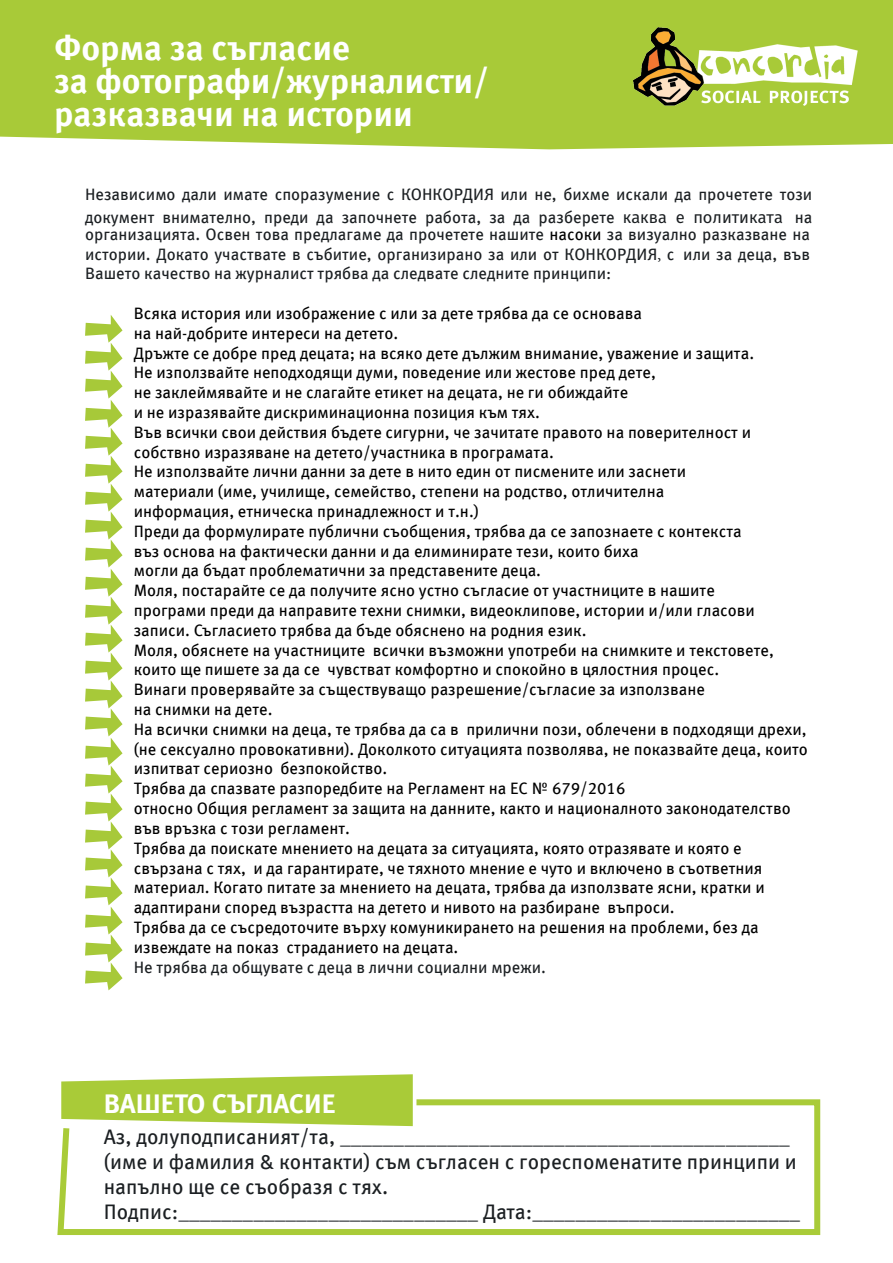
<style>
.page{position:relative;width:893px;height:1263px;background:#fff}
.page>*{position:absolute;margin:0;border:0;box-sizing:border-box;transform-origin:0 0}
.t1{font:700 34.5px/33px "Meta OFC";color:#fff}
.t2{font:700 27px "Meta OFC";color:#fff}
.t3{font:21px/25.2px "Meta OFC";color:#1b1f22}
.t4{font:16.5px/19.8px "Meta OFC";color:#000}
.t5{font:16.5px/19.8px "Meta OFC";color:#1b1f22}
.s1{font-family:"Fira Sans"}
.s2{color:#000}
.s3{font-family:"Minion Pro"}
</style>
<div class="page">
<div style="left:0;top:0;width:893px;height:149px;background:#a8ca38"></div>
<img style="left:634px;top:27px;width:223px;height:78px">
<svg style="left:61px;top:1074px;width:352px;height:22px"></svg>
<svg style="left:57px;top:1096px;width:764px;height:139px"></svg>
<svg style="left:85px;top:315px;width:38px;height:675px"></svg>
<h1 class="t1" style="left:54px;top:32px;width:436px">Форма за съгласие<br>за фотографи/журналисти/ разказвачи на истории</h1>
<p class="t5" style="left:85px;top:183px;width:729px;line-height:22.8px">Независимо дали имате споразумение с КОНКОРДИЯ или не, бихме искали да прочетете този документ внимателно, преди да започнете работа, за да разберете <span class="s1">каква е политиката</span> на</p>
<p class="t5" style="left:85px;top:224px;width:726px;text-align:justify">организацията. Освен това предлагаме да прочетете нашите <span class="s2">насоки</span> за визуално разказване на истории. Докато участвате в събитие, организирано за или от КОНКОРДИЯ<span class="s3">,</span> с или за деца, във Вашето качество на журналист трябва да следвате следните принципи:</p>
<p class="t4" style="left:134px;top:303px;width:675px">Всяка история или изображение с или за дете трябва да се основава<br>на най-добрите интереси на детето.<br>Дръжте се добре пред децата; на всяко дете дължим внимание, уважение и защита.<br>Не използвайте неподходящи думи, поведение или жестове пред дете,<br>не заклеймявайте и не слагайте етикет на децата, не ги обиждайте<br>и не изразявайте дискриминационна позиция към тях.<br>Във всички свои действия бъдете сигурни, че зачитате правото на поверителност и собствно изразяване на детето/участника в програмата.<br>Не използвайте лични данни за дете в нито един от писмените или заснети<br>материали (име, училище, семейство, степени на родство, отличителна<br>информация, етническа принадлежност и т.н.)<br>Преди да формулирате публични съобщения, трябва да се запознаете с контекста<br>въз основа на фактически данни и да елиминирате тези, които биха<br>могли да бъдат проблематични за представените деца.<br>Моля, постарайте се да получите ясно устно съгласие от участниците в нашите<br>програми преди да направите техни снимки, видеоклипове, истории и/или гласови записи. Съгласието трябва да бъде обяснено на родния език.<br>Моля, обяснете на участниците всички възможни употреби на снимките и текстовете, които ще пишете за да се чувстват комфортно и спокойно в цялостния процес.<br>Винаги проверявайте за съществуващо разрешение/съгласие за използване<br>на снимки на дете.<br>На всички снимки на деца, те трябва да са в прилични пози, облечени в подходящи дрехи, (не сексуално провокативни). Доколкото ситуацията позволява, не показвайте деца, които изпитват сериозно безпокойство.<br>Трябва да спазвате разпоредбите на Регламент на ЕС № 679/2016<br>относно Общия регламент за защита на данните, както и националното законодателство във връзка с този регламент.<br>Трябва да поискате мнението на децата за ситуацията, която отразявате и която е свързана с тях, и да гарантирате, че тяхното мнение е чуто и включено в съответния материал. Когато питате за мнението на децата, трябва да използвате ясни, кратки и адаптирани според възрастта на детето и нивото на разбиране въпроси.<br>Трябва да се съсредоточите върху комуникирането на решения на проблеми, без да извеждате на показ страданието на децата.</p>
<p class="t5" style="left:134px;top:957px;width:414px">Не трябва да общувате с деца в лични социални мрежи.</p>
<h2 class="t2" style="left:104px;top:1086px;width:233px">ВАШЕТО СЪГЛАСИЕ</h2>
<p class="t3" style="left:104px;top:1124px;width:698px">Аз, долуподписаният/та, __________________________________________ (име и фамилия &amp; контакти) съм съгласен с гореспоменатите принципи и напълно ще се съобразя с тях.<br>Подпис:____________________________ Дата:_________________________</p>
</div>
